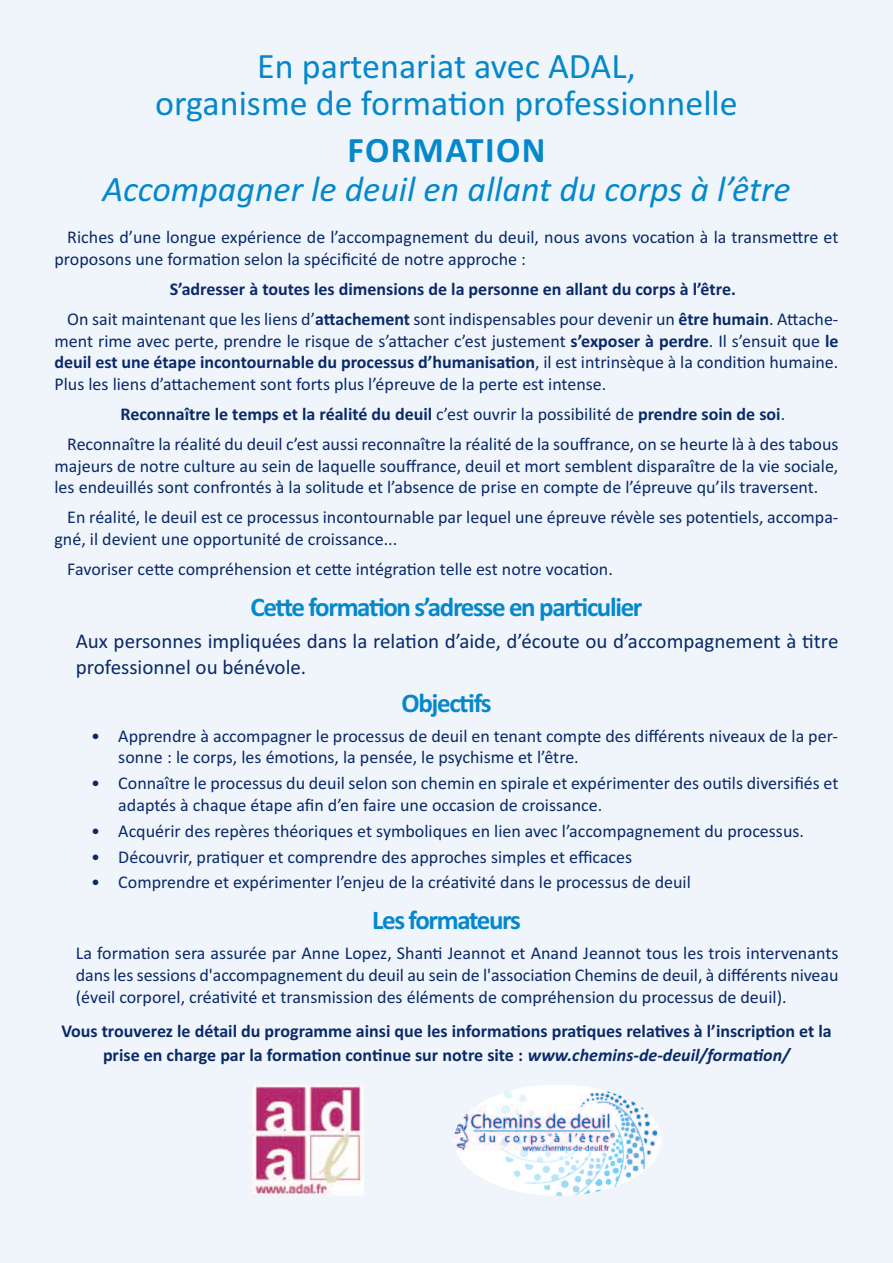
<style>
.page{position:relative;width:893px;height:1263px;background:#eff5fb}
.page>*{position:absolute;margin:0;border:0;box-sizing:border-box;transform-origin:0 0}
.t1{font:36px/37.5px "Calibri";color:#0588cb;text-align:center}
.t2{font:italic 36px "Calibri";color:#0588cb}
.t3{font:700 36px "Calibri";letter-spacing:.04em;color:#0588cb}
.t4{font:700 27px "Calibri";letter-spacing:-.05em;color:#0588cb}
.t5{font:21px/25.2px "Calibri";color:#0a2969}
.t6{font:18px/21.6px "Calibri";color:#0a2969}
.t7{font:700 18px/30.2px "Calibri";color:#0a2969;text-align:center}
.s1{font-weight:400}
.s2{font-weight:700}
.s3{font-style:italic}
</style>
<div class="page">
<img style="left:253px;top:1085px;width:111px;height:111px">
<img style="left:454px;top:1085px;width:208px;height:111px;border-radius:50%">
<h1 class="t1" style="left:155px;top:47px;width:584px">En partenariat avec ADAL,<br>organisme de formation professionnelle</h1>
<h1 class="t3" style="left:347px;top:128px;width:200px">Formation</h1>
<h1 class="t2" style="left:102px;top:167px;width:690px">Accompagner le deuil en allant du corps à l’être</h1>
<p class="t6" style="left:55px;top:226px;width:785px;text-indent:13px">Riches d’une longue expérience de l’accompagnement du deuil, nous avons vocation à la transmettre et proposons une formation selon la spécificité de notre approche :</p>
<p class="t7" style="left:67px;top:274px;width:773px">S’adresser à toutes les dimensions de la personne en allant du corps à l’être.<br><span class="s1">On sait maintenant que les liens d’</span>attachement <span class="s1">sont indispensables pour devenir un</span> être humain<span class="s1">. Attache-</span></p>
<p class="t6" style="left:55px;top:330px;width:785px;text-align:justify">ment rime avec perte, prendre le risque de s’attacher c’est justement <span class="s2">s’exposer à perdre</span>. Il s’ensuit que <span class="s2">le deuil est une étape incontournable du processus d’humanisation</span>, il est intrinsèque à la condition humaine.<br>Plus les liens d’attachement sont forts plus l’épreuve de la perte est intense.</p>
<p class="t6" style="left:67px;top:399px;width:773px;line-height:30.2px;text-align:center"><span class="s2">reconnaître le temps et la réalité du deuil</span> c’est ouvrir la possibilité de <span class="s2">prendre soin de soi</span>.<br>Reconnaître la réalité du deuil c’est aussi reconnaître la réalité de la souffrance, on se heurte là à des tabous</p>
<p class="t6" style="left:55px;top:455px;width:785px">majeurs de notre culture au sein de laquelle souffrance, deuil et mort semblent disparaître de la vie sociale, les endeuillés sont confrontés à la solitude et l’absence de prise en compte de l’épreuve qu’ils traversent.</p>
<p class="t6" style="left:55px;top:506px;width:785px;text-indent:13px">En réalité, le deuil est ce processus incontournable par lequel une épreuve révèle ses potentiels, accompa&shy;gné, il devient une opportunité de croissance...</p>
<p class="t6" style="left:67px;top:558px;width:547px">Favoriser cette compréhension et cette intégration telle est notre vocation.</p>
<h2 class="t4" style="left:250px;top:591px;width:394px">Cette formation s’adresse en particulier</h2>
<p class="t5" style="left:76px;top:628px;width:764px">Aux personnes impliquées dans la relation d’aide, d’écoute ou d’accompagnement à titre professionnel ou bénévole.</p>
<h2 class="t4" style="left:401px;top:687px;width:91px">objectifs</h2>
<p class="t6" style="left:118px;top:725px;width:721px;text-indent:-27px">• Apprendre à accompagner le processus de deuil en tenant compte des différents niveaux de la per&shy;sonne : le corps, les émotions, la pensée, le psychisme et l’être.</p>
<p class="t6" style="left:118px;top:772px;width:722px;text-indent:-27px">• Connaître le processus du deuil selon son chemin en spirale et expérimenter des outils diversifiés et adaptés à chaque étape afin d’en faire une occasion de croissance.</p>
<p class="t6" style="left:91px;top:820px;width:714px">• Acquérir des repères théoriques et symboliques en lien avec l’accompagnement du processus.</p>
<p class="t6" style="left:91px;top:845px;width:542px">• Découvrir, pratiquer et comprendre des approches simples et efficaces</p>
<p class="t6" style="left:91px;top:871px;width:601px">• Comprendre et expérimenter l’enjeu de la créativité dans le processus de deuil</p>
<h2 class="t4" style="left:372px;top:904px;width:150px">Les formateurs</h2>
<p class="t6" style="left:76px;top:942px;width:764px;text-align:justify">La formation sera assurée par Anne Lopez, Shanti Jeannot et Anand Jeannot tous les trois intervenants dans les sessions d'accompagnement du deuil au sein de l'association Chemins de deuil, à différents niveau (éveil corporel, créativité et transmission des éléments de compréhension du processus de deuil).</p>
<p class="t7" style="left:61px;top:1019px;width:772px;line-height:23.9px">Vous trouverez le détail du programme ainsi que les informations pratiques relatives à l’inscription et la prise en charge par la formation continue sur notre site : <span class="s3">www.chemins-de-deuil/formation/</span></p>
</div>
